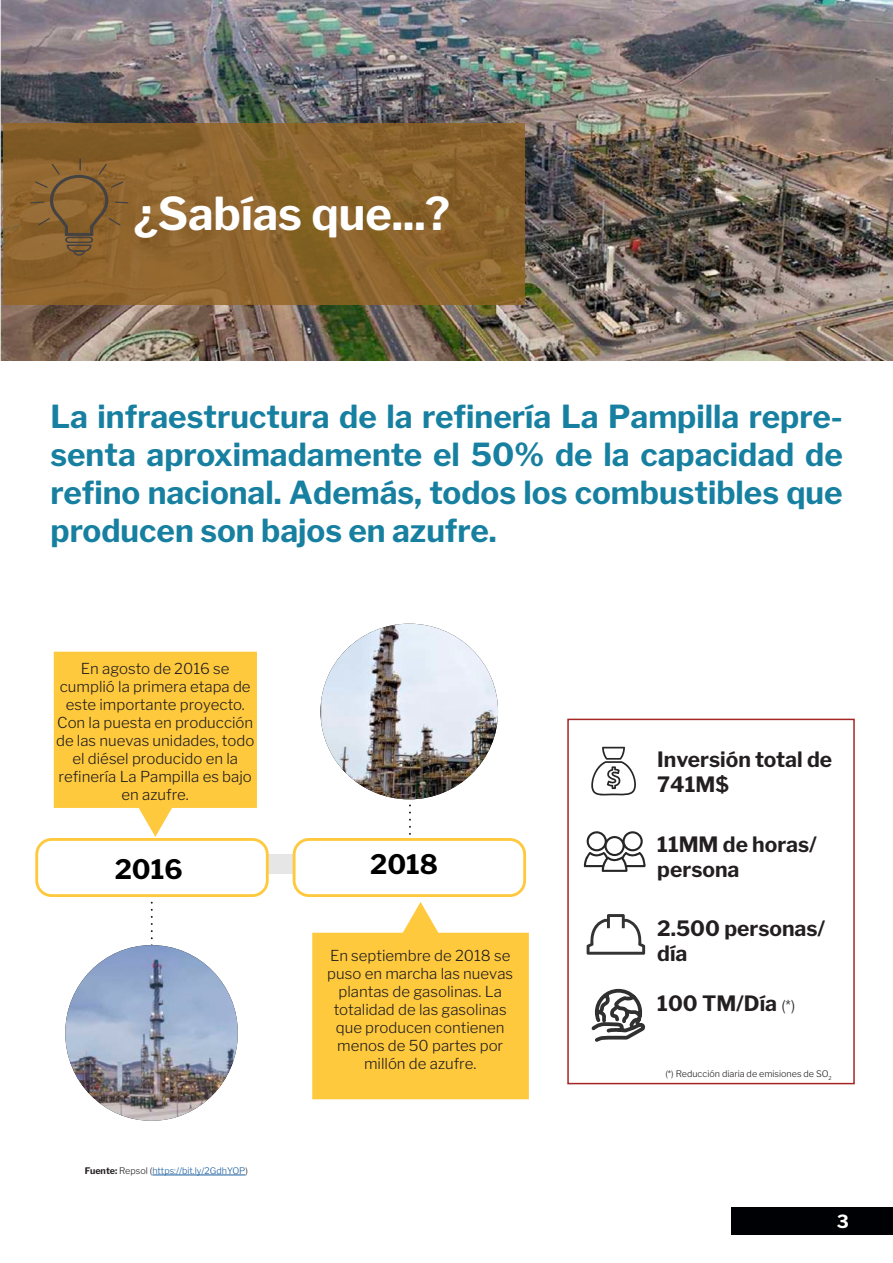
<style>
.page{position:relative;width:893px;height:1263px;background:#fff}
.page>*{position:absolute;margin:0;border:0;box-sizing:border-box;transform-origin:0 0}
.t1{font:700 45px "Libre Franklin";color:#fff}
.t2{font:700 31.5px/37.8px "Libre Franklin";color:#1780a0;text-align:justify}
.t3{font:700 26.7px "Libre Franklin";color:#000}
.t4{font:700 21px/25.2px "Libre Franklin";color:#231f20}
.t5{font:700 18px "Libre Franklin";color:#fff}
.t6{font:300 15px/18px "Libre Franklin";color:#231f20;text-align:center}
.t7{font:300 9px "Libre Franklin";color:#175d9e}
.t8{font:300 9px "Libre Franklin";color:#231f20}
.s1{font-weight:700;color:#231f20}
.s2{color:#231f20}
.s3{font-weight:300;font-size:15px}
</style>
<div class="page">
<div style="left:731px;top:1208px;width:162px;height:27px;background:#000104"></div>
<img style="left:0;top:0;width:893px;height:360px">
<svg style="left:4px;top:123px;width:521px;height:182px;background:#8b632c"></svg>
<svg style="left:30px;top:158px;width:99px;height:98px;background:#886231"></svg>
<div style="left:246px;top:854px;width:279px;height:20px;background:#e6e6e6"></div>
<img style="left:65px;top:946px;width:173px;height:175px">
<svg style="left:35px;top:652px;width:234px;height:294px"></svg>
<img style="left:321px;top:624px;width:177px;height:175px">
<svg style="left:293px;top:819px;width:236px;height:280px"></svg>
<svg style="left:591px;top:747px;width:45px;height:48px"></svg>
<div style="left:567px;top:719px;width:288px;height:365px;border:2px solid #a62625"></div>
<svg style="left:584px;top:831px;width:62px;height:41px"></svg>
<svg style="left:587px;top:914px;width:58px;height:41px"></svg>
<hr style="left:152px;top:1175px;width:93px;height:1px;background:#175d9e">
<svg style="left:591px;top:988px;width:55px;height:54px"></svg>
<h1 class="t1" style="left:134px;top:187px;width:318px">¿Sabías que...?</h1>
<h2 class="t2" style="left:50px;top:398px;width:794px">La infraestructura de la refinería La Pampilla repre&shy;senta aproximadamente el 50% de la capacidad de refino nacional. Además, todos los combustibles que producen son bajos en azufre.</h2>
<p class="t6" style="left:56px;top:659px;width:200px">En agosto de 2016 se cumplió la primera etapa de este importante proyecto.<br>Con la puesta en producción de las nuevas unidades, todo el diésel producido en la refinería La Pampilla es bajo en azufre.</p>
<h3 class="t3" style="left:115px;top:853px;width:69px">2016</h3>
<h3 class="t3" style="left:370px;top:848px;width:69px">2018</h3>
<p class="t7" style="left:85px;top:1165px;width:165px"><span class="s1">Fuente:</span> <span class="s2">Repsol (</span>https://bit.ly/2GdhYOP<span class="s2">)</span></p>
<p class="t6" style="left:327px;top:947px;width:187px">En septiembre de 2018 se puso en marcha las nuevas plantas de gasolinas. La totalidad de las gasolinas que producen contienen menos de 50 partes por millón de azufre.</p>
<h3 class="t4" style="left:657px;top:747px;width:176px">Inversión total de<br>741M$</h3>
<h3 class="t4" style="left:657px;top:831px;width:161px">11MM de horas/ persona</h3>
<h3 class="t4" style="left:657px;top:916px;width:169px">2.500 personas/ día</h3>
<h3 class="t4" style="left:657px;top:991px;width:139px">100 TM/Día <span class="s3">(*)</span></h3>
<p class="t8" style="left:665px;top:1069px;width:168px">(*) Reducción diaria de emisiones de SO<sub>2</sub></p>
<p class="t5" style="left:837px;top:1211px;width:14px">3</p>
</div>
